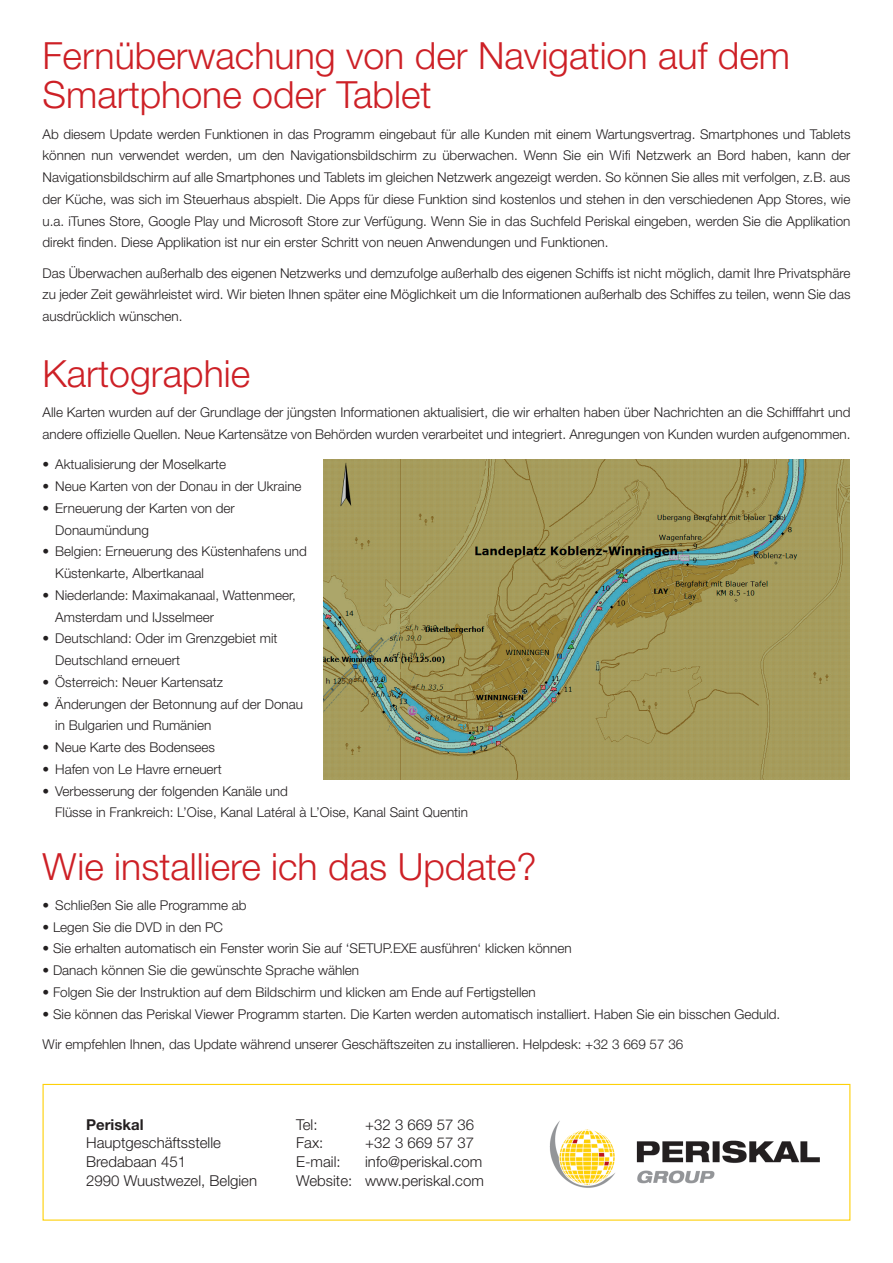
<style>
.page{position:relative;width:893px;height:1263px;background:#fff}
.page>*{position:absolute;margin:0;border:0;box-sizing:border-box;transform-origin:0 0}
.t1{font:300 37.5px/39px "Helvetica Neue LT Std";color:#cd2026}
.t2{font:300 15px "Helvetica Neue LT Std";color:#231f20}
.t3{font:700 15px "Helvetica Neue LT Std";color:#231f20}
.t4{font:300 13.5px/21.8px "Helvetica Neue LT Std";color:#231f20}
</style>
<div class="page">
<img style="left:549px;top:1121px;width:271px;height:67px">
<div style="left:43px;top:1084px;width:807px;height:137px;border:1px solid #fed008"></div>
<img style="left:323px;top:459px;width:526px;height:320px">
<h1 class="t1" style="left:43px;top:36px;width:749px">Fernüberwachung von der Navigation auf dem<br>Smartphone oder Tablet</h1>
<p class="t4" style="left:43px;top:123px;width:809px;text-align:justify">Ab diesem Update werden Funktionen in das Programm eingebaut für alle Kunden mit einem Wartungsvertrag. Smartphones und Tablets können nun verwendet werden, um den Navigationsbildschirm zu überwachen. Wenn Sie ein Wifi Netzwerk an Bord haben, kann der Navigationsbildschirm auf alle Smartphones und Tablets im gleichen Netzwerk angezeigt werden. So können Sie alles mit verfolgen, z.B. aus der Küche, was sich im Steuerhaus abspielt. Die Apps für diese Funktion sind kostenlos und stehen in den verschiedenen App Stores, wie u.a. iTunes Store, Google Play und Microsoft Store zur Verfügung. Wenn Sie in das Suchfeld Periskal eingeben, werden Sie die Applikation direkt finden. Diese Applikation ist nur ein erster Schritt von neuen Anwendungen und Funktionen.</p>
<p class="t4" style="left:43px;top:262px;width:809px;text-align:justify">Das Überwachen außerhalb des eigenen Netzwerks und demzufolge außerhalb des eigenen Schiffs ist nicht möglich, damit Ihre Privatsphäre zu jeder Zeit gewährleistet wird. Wir bieten Ihnen später eine Möglichkeit um die Informationen außerhalb des Schiffes zu teilen, wenn Sie das ausdrücklich wünschen.</p>
<h1 class="t1" style="left:43px;top:354px;width:209px">Kartographie</h1>
<p class="t4" style="left:43px;top:401px;width:809px">Alle Karten wurden auf der Grundlage der jüngsten Informationen aktualisiert, die wir erhalten haben über Nachrichten an die Schifffahrt und andere offizielle Quellen. Neue Kartensätze von Behörden wurden verarbeitet und integriert. Anregungen von Kunden wurden aufgenommen.</p>
<p class="t4" style="left:43px;top:453px;width:185px">• Aktualisierung der Moselkarte</p>
<p class="t4" style="left:43px;top:475px;width:261px">• Neue Karten von der Donau in der Ukraine</p>
<p class="t4" style="left:55px;top:497px;width:181px;text-indent:-13px">• Erneuerung der Karten von der<br>Donaumündung</p>
<p class="t4" style="left:55px;top:540px;width:253px;text-indent:-13px">• Belgien: Erneuerung des Küstenhafens und<br>Küstenkarte, Albertkanaal</p>
<p class="t4" style="left:55px;top:584px;width:242px;text-indent:-13px">• Niederlande: Maximakanaal, Wattenmeer,<br>Amsterdam und IJsselmeer</p>
<p class="t4" style="left:55px;top:627px;width:224px;text-indent:-13px">• Deutschland: Oder im Grenzgebiet mit<br>Deutschland erneuert</p>
<p class="t4" style="left:43px;top:671px;width:182px">• Österreich: Neuer Kartensatz</p>
<p class="t4" style="left:55px;top:693px;width:249px;text-indent:-13px">• Änderungen der Betonnung auf der Donau in Bulgarien und Rumänien</p>
<p class="t4" style="left:43px;top:736px;width:174px">• Neue Karte des Bodensees</p>
<p class="t4" style="left:43px;top:758px;width:181px">• Hafen von Le Havre erneuert</p>
<p class="t4" style="left:55px;top:780px;width:414px;text-indent:-13px">• Verbesserung der folgenden Kanäle und<br>Flüsse in Frankreich: L’Oise, Kanal Latéral à L’Oise, Kanal Saint Quentin</p>
<h1 class="t1" style="left:43px;top:846px;width:496px">Wie installiere ich das Update?</h1>
<p class="t4" style="left:43px;top:894px;width:206px">• Schließen Sie alle Programme ab</p>
<p class="t4" style="left:43px;top:916px;width:182px">• Legen Sie die DVD in den PC</p>
<p class="t4" style="left:43px;top:937px;width:531px">• Sie erhalten automatisch ein Fenster worin Sie auf ‘SETUP.EXE ausführen‘ klicken können</p>
<p class="t4" style="left:43px;top:959px;width:318px">• Danach können Sie die gewünschte Sprache wählen</p>
<p class="t4" style="left:43px;top:981px;width:495px">• Folgen Sie der Instruktion auf dem Bildschirm und klicken am Ende auf Fertigstellen</p>
<p class="t4" style="left:43px;top:1002px;width:739px">• Sie können das Periskal Viewer Programm starten. Die Karten werden automatisch installiert. Haben Sie ein bisschen Geduld.</p>
<p class="t4" style="left:43px;top:1033px;width:642px">Wir empfehlen Ihnen, das Update während unserer Geschäftszeiten zu installieren. Helpdesk: +32 3 669 57 36</p>
<p class="t3" style="left:86px;top:1115px;width:59px">Periskal</p>
<p class="t2" style="left:296px;top:1115px;width:23px">Tel:</p>
<p class="t2" style="left:365px;top:1115px;width:111px">+32 3 669 57 36</p>
<p class="t2" style="left:86px;top:1134px;width:136px">Hauptgeschäftsstelle</p>
<p class="t2" style="left:296px;top:1134px;width:29px">Fax:</p>
<p class="t2" style="left:365px;top:1134px;width:111px">+32 3 669 57 37</p>
<p class="t2" style="left:86px;top:1152px;width:102px">Bredabaan 451</p>
<p class="t2" style="left:296px;top:1152px;width:46px">E-mail:</p>
<p class="t2" style="left:365px;top:1152px;width:119px">info@periskal.com</p>
<p class="t2" style="left:86px;top:1171px;width:172px">2990 Wuustwezel, Belgien</p>
<p class="t2" style="left:296px;top:1171px;width:189px">Website: www.periskal.com</p>
</div>
